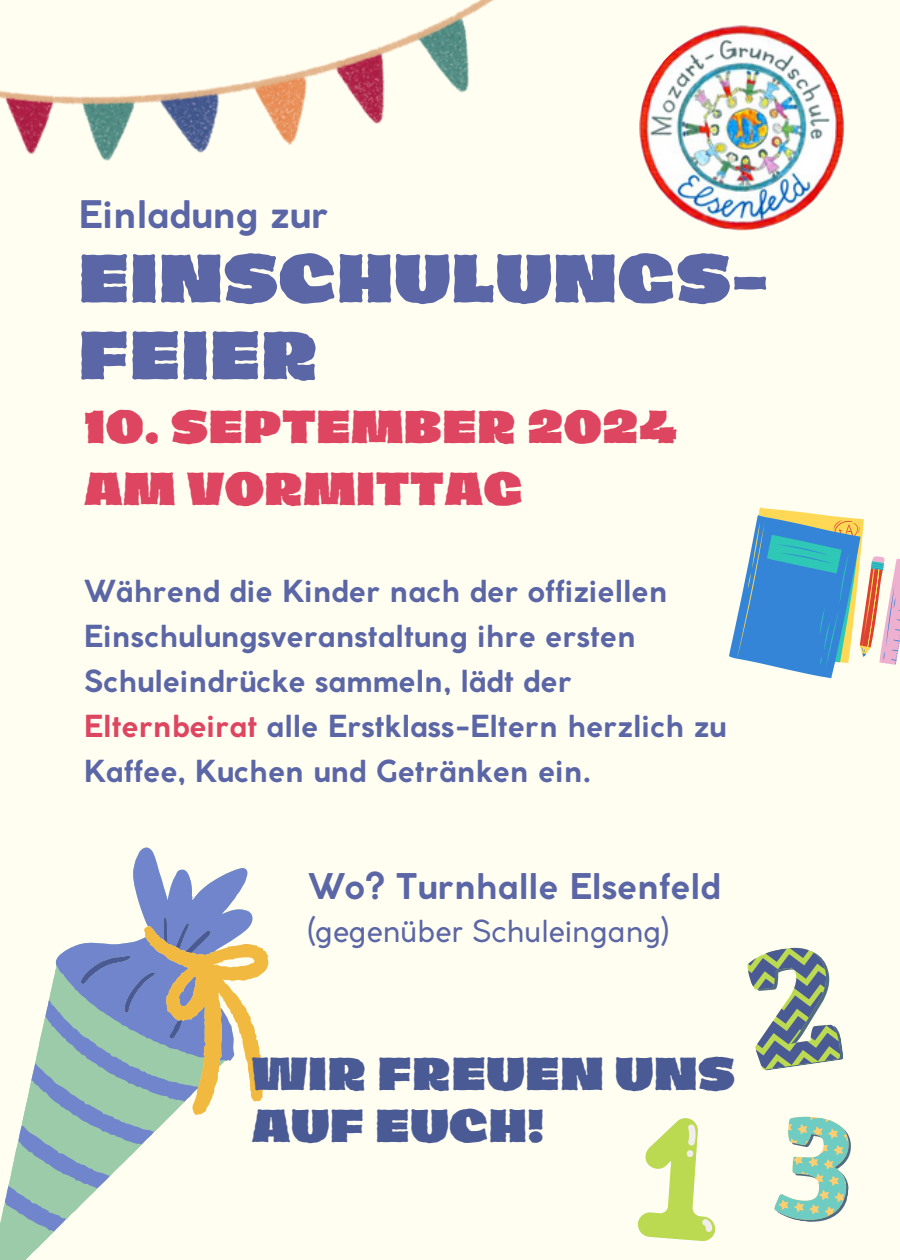
<style>
.page{position:relative;width:900px;height:1260px;background:#fffef1}
.page>*{position:absolute;margin:0;border:0;box-sizing:border-box;transform-origin:0 0}
.t1{font:900 62.5px/77px "Dingos Stamp";color:#5b66a6}
.t2{font:900 42.5px/62px "Dingos Stamp";color:#dd4561}
.t3{font:900 42.5px/52.5px "Dingos Stamp";color:#4a5a95}
.t4{font:700 37.5px "Coco Gothic";color:#5b66a6}
.t5{font:700 35px "Coco Gothic";color:#5b66a6}
.t6{font:700 30px/45px "Coco Gothic";color:#5b66a6}
.t7{font:30px "Coco Gothic";color:#5b66a6}
.s1{color:#dd4561}
</style>
<div class="page">
<img style="left:0;top:0;width:494px;height:161px">
<svg style="left:0;top:847px;width:248px;height:413px"></svg>
<svg style="left:77px;top:888px;width:151px;height:6px"></svg>
<svg style="left:77px;top:894px;width:192px;height:245px"></svg>
<svg style="left:637px;top:1117px;width:79px;height:125px"></svg>
<svg style="left:774px;top:1116px;width:77px;height:106px"></svg>
<svg style="left:747px;top:947px;width:96px;height:124px"></svg>
<svg style="left:729px;top:507px;width:171px;height:172px"></svg>
<img style="left:639px;top:25px;width:205px;height:205px;border-radius:50%">
<p class="t4" style="left:78px;top:201px;width:252px">Einladung zur</p>
<h2 class="t1" style="left:78px;top:246px;width:692px">EINSCHULUNGS-<br>FEIER</h2>
<p class="t2" style="left:84px;top:400px;width:595px">10. SEPTEMBER 2024<br>AM VORMITTAG</p>
<p class="t6" style="left:84px;top:571px;width:644px">Während die Kinder nach der offiziellen Einschulungsveranstaltung ihre ersten Schuleindrücke sammeln, lädt der <span class="s1">Elternbeirat</span> alle Erstklass-Eltern herzlich zu Kaffee, Kuchen und Getränken ein.</p>
<h4 class="t5" style="left:308px;top:873px;width:414px">Wo? Turnhalle Elsenfeld</h4>
<h1 class="t7" style="left:308px;top:920px;width:363px">(gegenüber Schuleingang)</h1>
<h3 class="t3" style="left:251px;top:1051px;width:485px">WIR FREUEN UNS<br>AUF EUCH!</h3>
</div>
